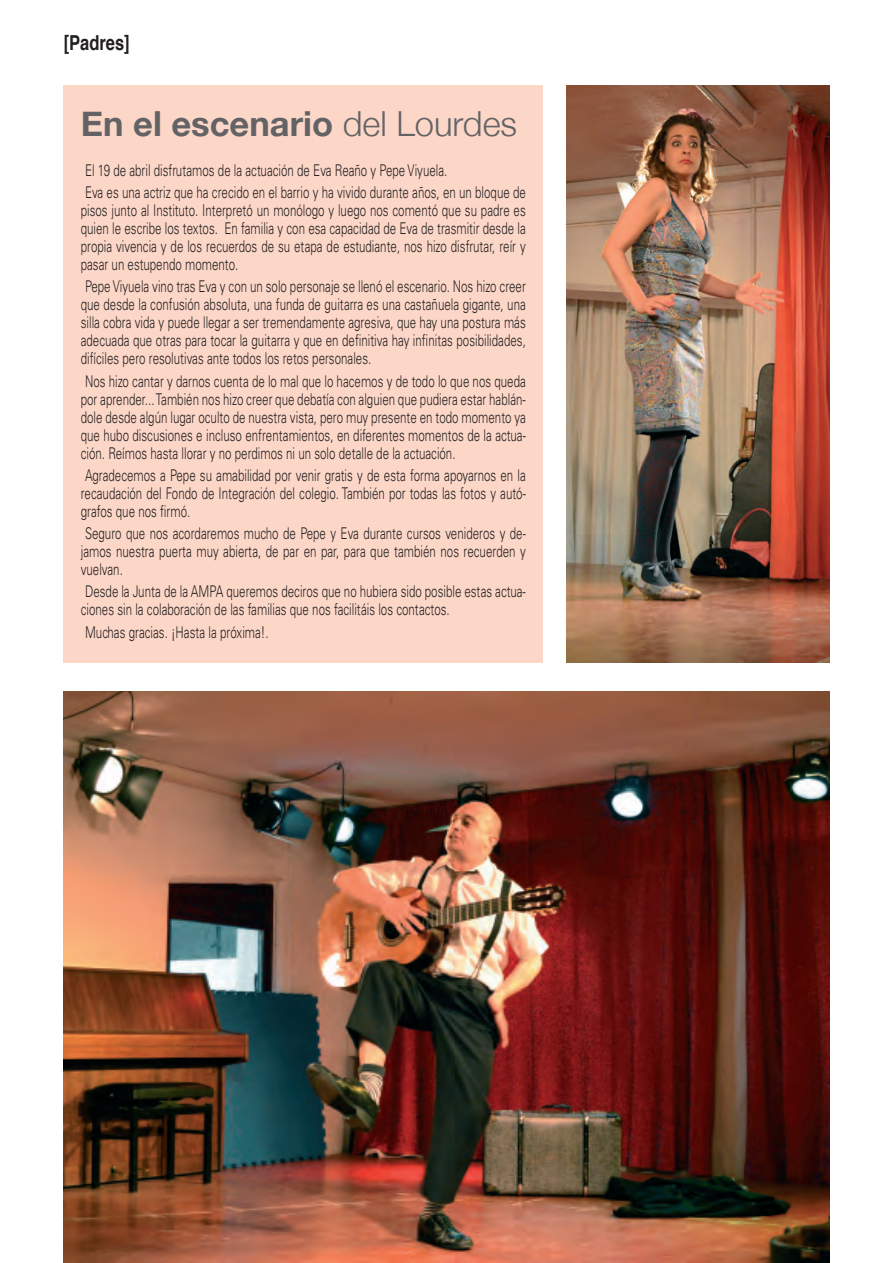
<style>
.page{position:relative;width:893px;height:1263px;background:#fff}
.page>*{position:absolute;margin:0;border:0;box-sizing:border-box;transform-origin:0 0}
.t1{font:700 34.5px "Helvetica Neue";color:#636366}
.t2{font:700 20.7px "Helvetica";color:#231f20;scale:.8 1}
.t3{font:300 16.2px/18px "Univers LT Std";color:#231f20;text-align:justify;scale:.71 1}
.s1{font-weight:300}
</style>
<div class="page">
<img style="left:64px;top:691px;width:765px;height:572px">
<img style="left:567px;top:85px;width:262px;height:577px">
<div style="left:64px;top:85px;width:479px;height:577px;background:#fcd7c8"></div>
<p class="t2" style="left:64px;top:26px;width:84px">[Padres]</p>
<h1 class="t1" style="left:81px;top:102px;width:438px">En el escenario <span class="s1">del Lourdes</span></h1>
<p class="t3" style="left:85px;top:159px;width:622px;line-height:22.2px">El 19 de abril disfrutamos de la actuación de Eva Reaño y Pepe Viyuela.<br>Eva es una actriz que ha crecido en el barrio y ha vivido durante años, en un bloque de</p>
<p class="t3" style="left:81px;top:201px;width:628px">pisos junto al Instituto. Interpretó un monólogo y luego nos comentó que su padre es quien le escribe los textos. En familia y con esa capacidad de Eva de trasmitir desde la propia vivencia y de los recuerdos de su etapa de estudiante, nos hizo disfrutar, reír y pasar un estupendo momento.</p>
<p class="t3" style="left:81px;top:278px;width:628px">Pepe Viyuela vino tras Eva y con un solo personaje se llenó el escenario. Nos hizo creer que desde la confusión absoluta, una funda de guitarra es una castañuela gigante, una silla cobra vida y puede llegar a ser tremendamente agresiva, que hay una postura más adecuada que otras para tocar la guitarra y que en definitiva hay infinitas posibilidades, difíciles pero resolutivas ante todos los retos personales.</p>
<p class="t3" style="left:81px;top:372px;width:628px">Nos hizo cantar y darnos cuenta de lo mal que lo hacemos y de todo lo que nos queda por aprender... También nos hizo creer que debatía con alguien que pudiera estar hablán&shy;dole desde algún lugar oculto de nuestra vista, pero muy presente en todo momento ya que hubo discusiones e incluso enfrentamientos, en diferentes momentos de la actua&shy;ción. Reímos hasta llorar y no perdimos ni un solo detalle de la actuación.</p>
<p class="t3" style="left:81px;top:466px;width:628px">Agradecemos a Pepe su amabilidad por venir gratis y de esta forma apoyarnos en la recaudación del Fondo de Integración del colegio. También por todas las fotos y autó&shy;grafos que nos firmó.</p>
<p class="t3" style="left:81px;top:524px;width:628px">Seguro que nos acordaremos mucho de Pepe y Eva durante cursos venideros y de&shy;jamos nuestra puerta muy abierta, de par en par, para que también nos recuerden y vuelvan.</p>
<p class="t3" style="left:81px;top:583px;width:628px">Desde la Junta de la AMPA queremos deciros que no hubiera sido posible estas actua&shy;ciones sin la colaboración de las familias que nos facilitáis los contactos.</p>
<p class="t3" style="left:85px;top:623px;width:260px">Muchas gracias. ¡Hasta la próxima!.</p>
</div>
